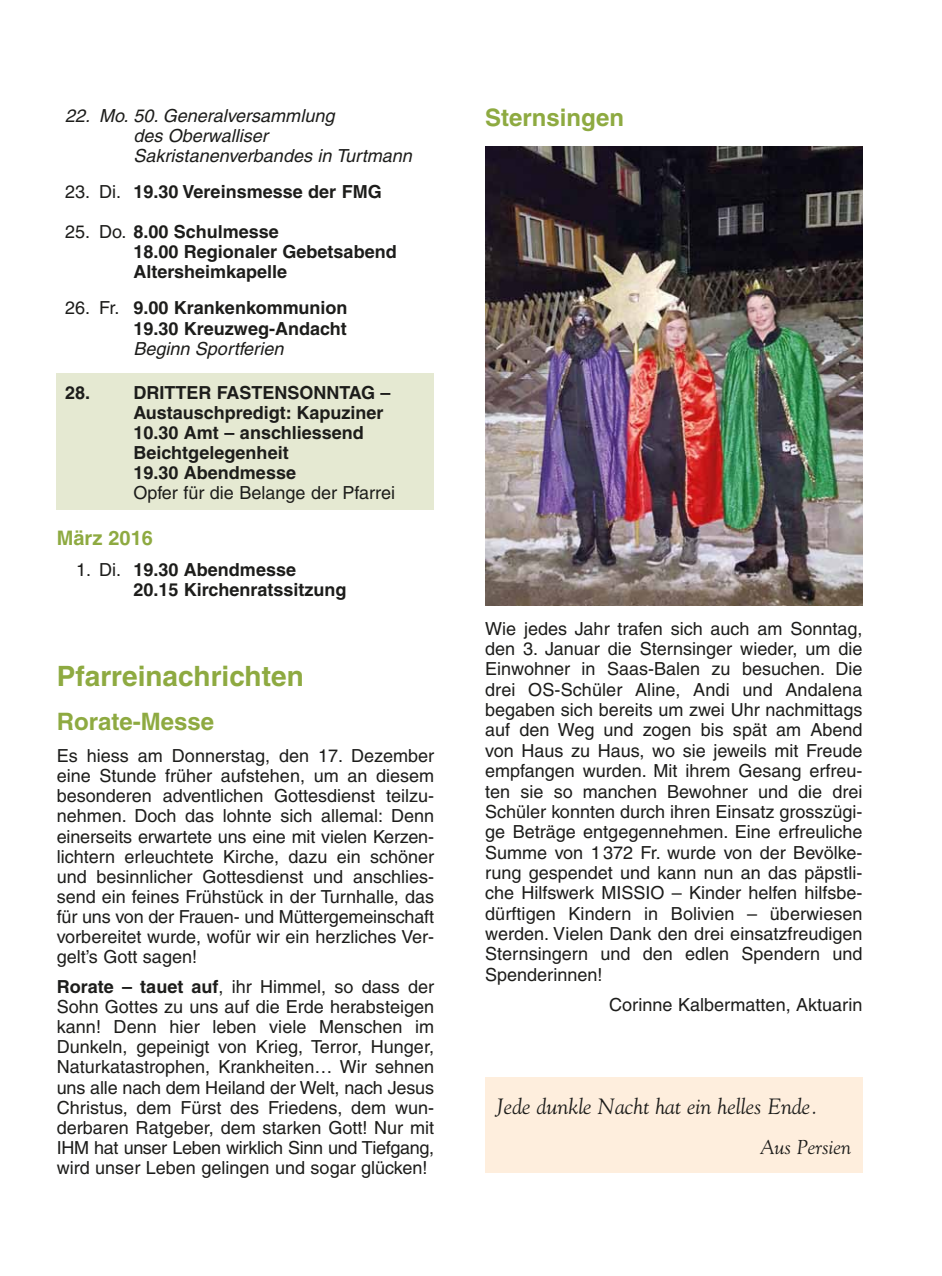
<style>
.page{position:relative;width:942px;height:1276px;background:#fff}
.page>*{position:absolute;margin:0;border:0;box-sizing:border-box;transform-origin:0 0}
.t1{font:700 28px "Helvetica";color:#8eaa41}
.t2{font:700 24px "Helvetica";color:#8eaa41}
.t3{font:italic 22px "Goudy";color:#1d1d1b}
.t4{font:italic 20px "Goudy";color:#1d1d1b}
.t5{font:700 20px "Helvetica";color:#8eaa41}
.t6{font:18px/20px "Helvetica";color:#1d1d1b;text-align:justify}
.t7{font:700 18px/20px "Helvetica";color:#1d1d1b}
.t8{font:italic 18px/20px "Helvetica";color:#1d1d1b}
.s1{font-weight:400}
.s2{font-weight:700}
</style>
<div class="page">
<div style="left:57px;top:374px;width:377px;height:136px;background:#e5e9d2"></div>
<img style="left:485px;top:146px;width:377px;height:459px">
<div style="left:485px;top:1077px;width:377px;height:95px;background:#feeedd"></div>
<p class="t8" style="left:133px;top:105px;width:280px;text-indent:-68px">22. Mo. 50. Generalversammlung<br>des Oberwalliser<br>Sakristanenverbandes in Turtmann</p>
<p class="t7" style="left:65px;top:181px;width:318px"><span class="s1">23. Di.</span> 19.30 Vereinsmesse der FMG</p>
<p class="t7" style="left:133px;top:221px;width:265px;text-indent:-68px"><span class="s1">25. Do.</span> 8.00 Schulmesse<br>18.00 Regionaler Gebetsabend<br>Altersheimkapelle</p>
<p class="t7" style="left:65px;top:298px;width:283px;text-align:right"><span class="s1">26. Fr.</span> 9.00 Krankenkommunion<br>19.30 Kreuzweg-Andacht</p>
<p class="t8" style="left:133px;top:338px;width:152px">Beginn Sportferien</p>
<p class="t7" style="left:133px;top:382px;width:259px;text-indent:-68px">28. DRITTER FASTENSONNTAG –<br>Austauschpredigt: Kapuziner<br>10.30 Amt – anschliessend<br>Beichtgelegenheit<br>19.30 Abendmesse</p>
<p class="t6" style="left:133px;top:482px;width:263px">Opfer für die Belange der Pfarrei</p>
<p class="t5" style="left:57px;top:526px;width:98px">März 2016</p>
<p class="t7" style="left:133px;top:559px;width:215px;text-indent:-57px"><span class="s1">1. Di.</span> 19.30 Abendmesse<br>20.15 Kirchenratssitzung</p>
<h1 class="t1" style="left:57px;top:659px;width:248px">Pfarreinachrichten</h1>
<h2 class="t2" style="left:57px;top:707px;width:159px">Rorate-Messe</h2>
<p class="t6" style="left:57px;top:746px;width:379px">Es hiess am Donnerstag, den 17. Dezember eine Stunde früher aufstehen, um an diesem besonderen adventlichen Gottesdienst teilzu&shy;nehmen. Doch das lohnte sich allemal: Denn einerseits erwartete uns eine mit vielen Kerzen&shy;lichtern erleuchtete Kirche, dazu ein schöner und besinnlicher Gottesdienst und anschlies&shy;send ein feines Frühstück in der Turnhalle, das für uns von der Frauen- und Müttergemeinschaft vorbereitet wurde, wofür wir ein herzliches Ver - gelt’s Gott sagen!</p>
<p class="t6" style="left:57px;top:977px;width:379px"><span class="s2">Rorate – tauet auf</span>, ihr Himmel, so dass der Sohn Gottes zu uns auf die Erde herabsteigen kann! Denn hier leben viele Menschen im Dunkeln, gepeinigt von Krieg, Terror, Hunger, Naturkatastrophen, Krankheiten… Wir sehnen uns alle nach dem Heiland der Welt, nach Jesus Christus, dem Fürst des Friedens, dem wun&shy;derbaren Ratgeber, dem starken Gott! Nur mit IHM hat unser Leben wirklich Sinn und Tiefgang, wird unser Leben gelingen und sogar glücken!</p>
<h2 class="t2" style="left:485px;top:103px;width:140px">Sternsingen</h2>
<p class="t6" style="left:485px;top:618px;width:379px">Wie jedes Jahr trafen sich auch am Sonntag, den 3. Januar die Sternsinger wieder, um die Einwohner in Saas-Balen zu besuchen. Die drei OS-Schüler Aline, Andi und Andalena begaben sich bereits um zwei Uhr nachmittags auf den Weg und zogen bis spät am Abend von Haus zu Haus, wo sie jeweils mit Freude empfangen wurden. Mit ihrem Gesang erfreu&shy;ten sie so manchen Bewohner und die drei Schüler konnten durch ihren Einsatz grosszügi&shy;ge Beträge entgegennehmen. Eine erfreuliche Summe von 1372 Fr. wurde von der Bevölke&shy;rung gespendet und kann nun an das päpstli&shy;che Hilfswerk MISSIO – Kinder helfen hilfsbe&shy;dürftigen Kindern in Bolivien – überwiesen werden. Vielen Dank den drei einsatzfreudigen Sternsingern und den edlen Spendern und Spenderinnen!</p>
<p class="t6" style="left:609px;top:995px;width:255px">Corinne Kalbermatten, Aktuarin</p>
<p class="t3" style="left:496px;top:1093px;width:322px">Jede dunkle Nacht hat ein helles Ende.</p>
<p class="t4" style="left:759px;top:1134px;width:93px">Aus Persien</p>
</div>
